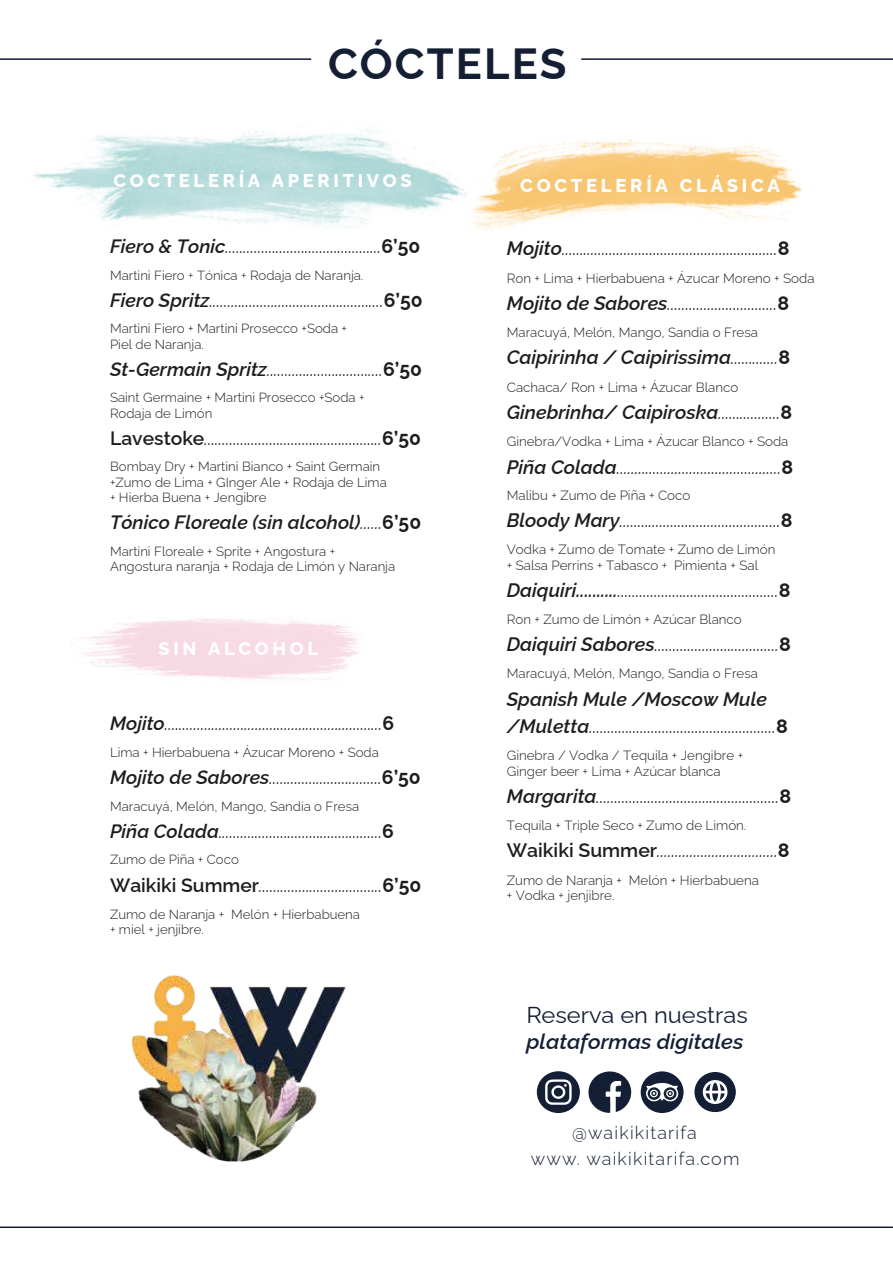
<style>
.page{position:relative;width:893px;height:1263px;background:#fff}
.page>*{position:absolute;margin:0;border:0;box-sizing:border-box;transform-origin:0 0}
.t1{font:700 43.5px "Raleway";letter-spacing:.05em;color:#141f34}
.t2{font:22.95px "Raleway";color:#141f35}
.t3{font:italic 600 21px "Raleway";color:#141f35}
.t4{font:italic 19.5px/27.3px "Raleway";color:#1d1d1b}
.t5{font:italic 600 19.5px "Raleway";color:#1d1d1b}
.t6{font:italic 19.35px "Raleway";color:#1d1d1b}
.t7{font:italic 600 19.35px "Raleway";color:#1d1d1b}
.t8{font:800 18.45px "Raleway";letter-spacing:.2em;color:#fff}
.t9{font:800 18.3px "Raleway";letter-spacing:.2em;color:#fff}
.t10{font:300 18px "Raleway";letter-spacing:.065em;color:#141f35}
.t11{font:300 13.35px/15.6px "Raleway";color:#1d1d1b}
.t12{font:300 13.2px/15.5px "Raleway";color:#1d1d1b}
.s1{font-weight:600}
.s2{font-weight:700;font-style:normal}
.s3{font-weight:600;font-style:normal}
.s4{font-weight:400}
</style>
<div class="page">
<hr style="left:0;top:1226px;width:893px;height:2px;background:#141e34">
<img style="left:486px;top:138px;width:316px;height:91px">
<img style="left:33px;top:58px;width:453px;height:171px">
<img style="left:98px;top:975px;width:264px;height:252px">
<svg style="left:588px;top:1071px;width:44px;height:42px"></svg>
<svg style="left:694px;top:1072px;width:42px;height:40px"></svg>
<svg style="left:537px;top:1071px;width:43px;height:42px"></svg>
<svg style="left:640px;top:1071px;width:44px;height:42px"></svg>
<div style="left:554px;top:1088px;width:9px;height:8px;background:#141f35;border-radius:50%"></div>
<hr style="left:581px;top:58px;width:312px;height:2px;background:#141e34">
<hr style="left:0;top:58px;width:311px;height:2px;background:#141e34">
<h1 class="t1" style="left:328px;top:29px;width:240px">CÓCTELES</h1>
<p class="t9" style="left:114px;top:166px;width:300px">COCTELERÍA APERITIVOS</p>
<p class="t6" style="left:110px;top:230px;width:312px"><span class="s1">Fiero &amp; Tonic</span>...........................................<span class="s2">6’50</span></p>
<p class="t12" style="left:110px;top:266px;width:255px">Martini Fiero + Tónica + Rodaja de Naranja.</p>
<p class="t6" style="left:110px;top:284px;width:314px"><span class="s1">Fiero Spritz</span>................................................<span class="s2">6’50</span></p>
<p class="t12" style="left:110px;top:319px;width:239px">Martini Fiero + Martini Prosecco +Soda +<br>Piel de Naranja.</p>
<p class="t6" style="left:110px;top:353px;width:313px"><span class="s1">St-Germain Spritz</span>................................<span class="s2">6’50</span></p>
<p class="t12" style="left:110px;top:388px;width:256px">Saint Germaine + Martini Prosecco +Soda +<br>Rodaja de Limón</p>
<p class="t6" style="left:110px;top:422px;width:313px"><span class="s3">Lavestoke</span>.................................................<span class="s2">6’50</span></p>
<p class="t12" style="left:110px;top:457px;width:278px">Bombay Dry + Martini Bianco + Saint Germain +Zumo de Lima + GInger Ale + Rodaja de Lima + Hierba Buena + Jengibre</p>
<p class="t7" style="left:110px;top:507px;width:313px">Tónico Floreale (sin alcohol)<span class="s4">......</span><span class="s2">6’50</span></p>
<p class="t12" style="left:110px;top:542px;width:287px">Martini Floreale + Sprite + Angostura +<br>Angostura naranja + Rodaja de Limón y Naranja</p>
<p class="t9" style="left:158px;top:634px;width:161px">SIN ALCOHOL</p>
<p class="t6" style="left:110px;top:708px;width:286px"><span class="s1">Mojito</span>............................................................<span class="s2">6</span></p>
<p class="t12" style="left:110px;top:743px;width:270px">Lima + Hierbabuena + Ázucar Moreno + Soda</p>
<p class="t6" style="left:110px;top:762px;width:312px"><span class="s1">Mojito de Sabores</span>...............................<span class="s2">6’50</span></p>
<p class="t12" style="left:110px;top:797px;width:251px">Maracuyá, Melón, Mango, Sandia o Fresa</p>
<p class="t6" style="left:110px;top:816px;width:285px"><span class="s1">Piña Colada</span>.............................................<span class="s2">6</span></p>
<p class="t12" style="left:110px;top:851px;width:130px">Zumo de Piña + Coco</p>
<p class="t6" style="left:110px;top:869px;width:313px"><span class="s3">Waikiki Summer</span>..................................<span class="s2">6’50</span></p>
<p class="t12" style="left:110px;top:905px;width:251px">Zumo de Naranja + Melón + Hierbabuena + miel + jenjibre.</p>
<p class="t8" style="left:520px;top:170px;width:261px">COCTELERÍA CLÁSICA</p>
<p class="t4" style="left:507px;top:233px;width:284px"><span class="s1">Mojito</span>...........................................................<span class="s2">8</span></p>
<p class="t11" style="left:507px;top:269px;width:309px">Ron + Lima + Hierbabuena + Ázucar Moreno + Soda</p>
<p class="t4" style="left:507px;top:287px;width:284px"><span class="s1">Mojito de Sabores</span>..............................<span class="s2">8</span></p>
<p class="t11" style="left:507px;top:323px;width:253px">Maracuyá, Melón, Mango, Sandia o Fresa</p>
<p class="t5" style="left:507px;top:342px;width:285px">Caipirinha / Caipirissima<span class="s4">.............</span><span class="s2">8</span></p>
<p class="t11" style="left:507px;top:378px;width:233px">Cachaca/ Ron + Lima + Ázucar Blanco</p>
<p class="t5" style="left:507px;top:397px;width:287px">Ginebrinha/ Caipiroska<span class="s4">.................</span><span class="s2">8</span></p>
<p class="t11" style="left:507px;top:432px;width:283px">Ginebra/Vodka + Lima + Ázucar Blanco + Soda</p>
<p class="t4" style="left:507px;top:451px;width:288px"><span class="s1">Piña Colada</span>.............................................<span class="s2">8</span></p>
<p class="t11" style="left:507px;top:486px;width:185px">Malibu + Zumo de Piña + Coco</p>
<p class="t4" style="left:507px;top:505px;width:287px"><span class="s1">Bloody Mary</span>............................................<span class="s2">8</span></p>
<p class="t11" style="left:507px;top:540px;width:270px">Vodka + Zumo de Tomate + Zumo de Limón + Salsa Perrins + Tabasco + Pimienta + Sal</p>
<p class="t4" style="left:507px;top:574px;width:285px"><span class="s1">Daiquiri..........</span>............................................<span class="s2">8</span></p>
<p class="t11" style="left:507px;top:610px;width:236px">Ron + Zumo de Limón + Azúcar Blanco</p>
<p class="t4" style="left:507px;top:628px;width:286px"><span class="s1">Daiquiri Sabores</span>..................................<span class="s2">8</span></p>
<p class="t11" style="left:507px;top:664px;width:253px">Maracuyá, Melón, Mango, Sandia o Fresa</p>
<p class="t4" style="left:507px;top:683px;width:282px"><span class="s1">Spanish Mule /Moscow Mule /Muletta</span>...................................................<span class="s2">8</span></p>
<p class="t11" style="left:507px;top:746px;width:238px">Ginebra / Vodka / Tequila + Jengibre +<br>Ginger beer + Lima + Azúcar blanca</p>
<p class="t4" style="left:507px;top:780px;width:286px"><span class="s1">Margarita</span>..................................................<span class="s2">8</span></p>
<p class="t11" style="left:507px;top:816px;width:241px">Tequila + Triple Seco + Zumo de Limón.</p>
<p class="t4" style="left:507px;top:835px;width:284px"><span class="s3">Waikiki Summer</span>.................................<span class="s2">8</span></p>
<p class="t11" style="left:507px;top:871px;width:254px">Zumo de Naranja + Melón + Hierbabuena + Vodka + jenjibre.</p>
<p class="t2" style="left:526px;top:997px;width:223px">Reserva en nuestras</p>
<p class="t3" style="left:526px;top:1024px;width:218px">plataformas digitales</p>
<p class="t10" style="left:572px;top:1118px;width:126px">@waikikitarifa</p>
<p class="t10" style="left:531px;top:1144px;width:210px">www. waikikitarifa.com</p>
</div>
